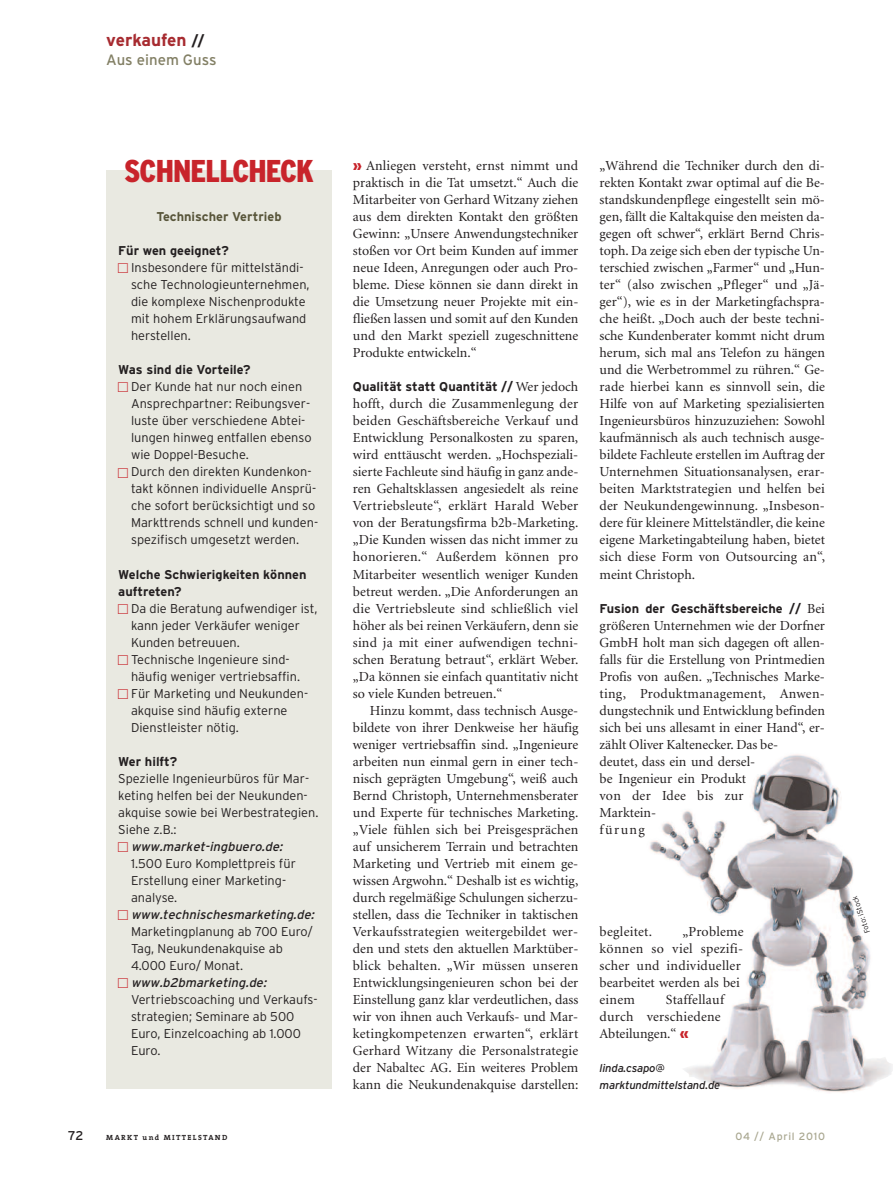
<style>
.page{position:relative;width:893px;height:1191px;background:#fff}
.page>*{position:absolute;margin:0;border:0;box-sizing:border-box;transform-origin:0 0}
.t1{font:900 condensed 31.5px "Interstate";letter-spacing:-.03em;color:#c8242b}
.t2{font:700 17.25px "Interstate";color:#a72b30}
.t3{font:15px "Interstate";color:#827f64}
.t4{font:13.8px/17px "Minion";color:#231f20;text-align:justify}
.t5{font:13.8px/17px "Minion";letter-spacing:.02em;color:#231f20}
.t6{font:300 12.75px/17px "Interstate";color:#231f20}
.t7{font:700 12.75px/17px "Interstate";color:#231f20}
.t8{font:italic 12.75px "Interstate";color:#231f20}
.t9{font:700 12.75px "Interstate";color:#58553a}
.t10{font:12.75px "Interstate";color:#231f20}
.t11{font:italic 11.25px/17px "Interstate";letter-spacing:-.015em;color:#231f20}
.t12{font:10.5px "Interstate";letter-spacing:.065em;color:#a9a790}
.t13{font:700 7.5px "The Serif";letter-spacing:.18em;color:#231f20}
.t14{font:300 7.5px "Interstate";color:#231f20}
.s1{font-size:15px;color:#231f20}
.s2{font-family:"Interstate";font-weight:900;font-size:13.2px;color:#c8242b}
.s3{font-family:"Minion";font-weight:400;font-size:13.8px}
</style>
<div class="page">
<div style="left:106px;top:170px;width:226px;height:919px;background:#e9e9e1"></div>
<img style="left:649px;top:754px;width:244px;height:316px">
<p class="t2" style="left:106px;top:30px;width:100px">verkaufen <span class="s1">//</span></p>
<p class="t3" style="left:106px;top:51px;width:112px">Aus einem Guss</p>
<h1 class="t1" style="left:124px;top:152px;width:191px">SCHNELLCHECK</h1>
<p class="t9" style="left:156px;top:209px;width:127px">Technischer Vertrieb</p>
<p class="t7" style="left:118px;top:242px;width:112px">Für wen geeignet?</p>
<p class="t6" style="left:131px;top:259px;width:180px">Insbesondere für mittelständi&shy;sche Technologieunternehmen, die komplexe Nischenprodukte mit hohem Erklärungsaufwand herstellen.</p>
<p class="t7" style="left:118px;top:361px;width:134px">Was sind die Vorteile?</p>
<p class="t6" style="left:131px;top:378px;width:189px">Der Kunde hat nur noch einen<br>Ansprechpartner: Reibungsver&shy;luste über verschiedene Abtei&shy;lungen hinweg entfallen ebenso wie Doppel-Besuche.<br>Durch den direkten Kundenkon&shy;takt können individuelle Ansprü&shy;che sofort berücksichtigt und so<br>Markttrends schnell und kunden&shy;spezifisch umgesetzt werden.</p>
<p class="t7" style="left:118px;top:565px;width:190px">Welche Schwierigkeiten können auftreten?</p>
<p class="t6" style="left:131px;top:599px;width:188px">Da die Beratung aufwendiger ist, kann jeder Verkäufer weniger<br>Kunden betreuuen.<br>Technische Ingenieure sind&shy;häufig weniger vertriebsaffin.<br>Für Marketing und Neukunden&shy;akquise sind häufig externe<br>Dienstleister nötig.</p>
<p class="t7" style="left:118px;top:753px;width:60px">Wer hilft?</p>
<p class="t6" style="left:118px;top:770px;width:202px">Spezielle Ingenieurbüros für Mar&shy;keting helfen bei der Neukunden&shy;akquise sowie bei Werbestrategien.<br>Siehe z.B.:</p>
<p class="t8" style="left:131px;top:839px;width:155px">www.market-ingbuero.de:</p>
<p class="t6" style="left:131px;top:855px;width:166px">1.500 Euro Komplettpreis für<br>Erstellung einer Marketing&shy;analyse.</p>
<p class="t8" style="left:131px;top:907px;width:187px">www.technischesmarketing.de:</p>
<p class="t6" style="left:131px;top:923px;width:183px">Marketingplanung ab 700 Euro/<br>Tag, Neukundenakquise ab<br>4.000 Euro/ Monat.</p>
<p class="t8" style="left:131px;top:975px;width:139px">www.b2bmarketing.de:</p>
<p class="t6" style="left:131px;top:991px;width:188px">Vertriebscoaching und Verkaufs&shy;strategien; Seminare ab 500<br>Euro, Einzelcoaching ab 1.000<br>Euro.</p>
<p class="t4" style="left:353px;top:158px;width:227px"><span class="s2">»</span> Anliegen versteht, ernst nimmt und praktisch in die Tat umsetzt.“ Auch die Mitarbeiter von Gerhard Witzany ziehen aus dem direkten Kontakt den größten Gewinn: „Unsere Anwendungstechniker stoßen vor Ort beim Kunden auf immer neue Ideen, Anregungen oder auch Pro&shy;bleme. Diese können sie dann direkt in die Umsetzung neuer Projekte mit ein&shy;fließen lassen und somit auf den Kunden und den Markt speziell zugeschnittene Produkte entwickeln.“</p>
<p class="t7" style="left:353px;top:378px;width:227px">Qualität statt Quantität // <span class="s3">Wer jedoch</span></p>
<p class="t4" style="left:353px;top:396px;width:227px">hofft, durch die Zusammenlegung der beiden Geschäftsbereiche Verkauf und Entwicklung Personalkosten zu sparen, wird enttäuscht werden. „Hochspeziali&shy;sierte Fachleute sind häufig in ganz ande&shy;ren Gehaltsklassen angesiedelt als reine Vertriebsleute“, erklärt Harald Weber von der Beratungsfirma b2b-Marketing. „Die Kunden wissen das nicht immer zu honorieren.“ Außerdem können pro Mitarbeiter wesentlich weniger Kunden betreut werden. „Die Anforderungen an die Vertriebsleute sind schließlich viel höher als bei reinen Verkäufern, denn sie sind ja mit einer aufwendigen techni&shy;schen Beratung betraut“, erklärt Weber. „Da können sie einfach quantitativ nicht so viele Kunden betreuen.“</p>
<p class="t4" style="left:353px;top:703px;width:227px;text-indent:17px">Hinzu kommt, dass technisch Ausge&shy;bildete von ihrer Denkweise her häufig weniger vertriebsaffin sind. „Ingenieure arbeiten nun einmal gern in einer tech&shy;nisch geprägten Umgebung“, weiß auch Bernd Christoph, Unternehmensberater und Experte für technisches Marketing. „Viele fühlen sich bei Preisgesprächen auf unsicherem Terrain und betrachten Marketing und Vertrieb mit einem ge&shy;wissen Argwohn.“ Deshalb ist es wichtig, durch regelmäßige Schulungen sicherzu&shy;stellen, dass die Techniker in taktischen Verkaufsstrategien weitergebildet wer&shy;den und stets den aktuellen Marktüber&shy;blick behalten. „Wir müssen unseren Entwicklungsingenieuren schon bei der Einstellung ganz klar verdeutlichen, dass wir von ihnen auch Verkaufs- und Mar&shy;ketingkompetenzen erwarten“, erklärt Gerhard Witzany die Personalstrategie der Nabaltec AG. Ein weiteres Problem kann die Neukundenakquise darstellen:</p>
<p class="t4" style="left:600px;top:158px;width:227px">„Während die Techniker durch den di&shy;rekten Kontakt zwar optimal auf die Be&shy;standskundenpflege eingestellt sein mö&shy;gen, fällt die Kaltakquise den meisten da&shy;gegen oft schwer“, erklärt Bernd Chris&shy;toph. Da zeige sich eben der typische Un&shy;terschied zwischen „Farmer“ und „Hun&shy;ter“ (also zwischen „Pfleger“ und „Jä&shy;ger“), wie es in der Marketingfachspra&shy;che heißt. „Doch auch der beste techni&shy;sche Kundenberater kommt nicht drum herum, sich mal ans Telefon zu hängen und die Werbetrommel zu rühren.“ Ge&shy;rade hierbei kann es sinnvoll sein, die Hilfe von auf Marketing spezialisierten Ingenieursbüros hinzuzuziehen: Sowohl kaufmännisch als auch technisch ausge&shy;bildete Fachleute erstellen im Auftrag der Unternehmen Situationsanalysen, erar&shy;beiten Marktstrategien und helfen bei der Neukundengewinnung. „Insbeson&shy;dere für kleinere Mittelständler, die keine eigene Marketingabteilung haben, bietet sich diese Form von Outsourcing an“, meint Christoph.</p>
<p class="t7" style="left:600px;top:599px;width:227px">Fusion der Geschäftsbereiche // <span class="s3">Bei</span></p>
<p class="t4" style="left:600px;top:618px;width:227px;text-align:left">größeren Unternehmen wie der Dorfner<br>GmbH holt man sich dagegen oft allen&shy;falls für die Erstellung von Printmedien<br>Profis von außen. „Technisches Marke&shy;ting, Produktmanagement, Anwen&shy;dungstechnik und Entwicklung befinden sich bei uns allesamt in einer Hand“, er&shy;zählt Oliver Kaltenecker. Das be-<br>deutet, dass ein und dersel-<br>be Ingenieur ein Produkt<br>von der Idee bis zur<br>Marktein-<br>fürung</p>
<p class="t5" style="left:600px;top:924px;width:146px;text-indent:83px">„Probleme können so viel spezifi&shy;scher und individueller bearbeitet werden als bei einem</p>
<p class="t5" style="left:600px;top:924px;width:54px">begleitet.</p>
<p class="t4" style="left:600px;top:992px;width:126px;text-align:left;text-indent:66px">Staffellauf durch verschiedene<br>Abteilungen.“ <span class="s2">«</span></p>
<p class="t11" style="left:600px;top:1059px;width:122px">linda.csapo@ marktundmittelstand.de</p>
<p class="t10" style="left:68px;top:1128px;width:17px">72</p>
<p class="t13" style="left:106px;top:1135px;width:123px">MARKT und MITTELSTAND</p>
<p class="t12" style="left:735px;top:1130px;width:91px">04 // April 2010</p>
<p class="t14" style="left:864px;top:934px;width:40px;rotate:-110deg">Foto: Si tock</p>
</div>
